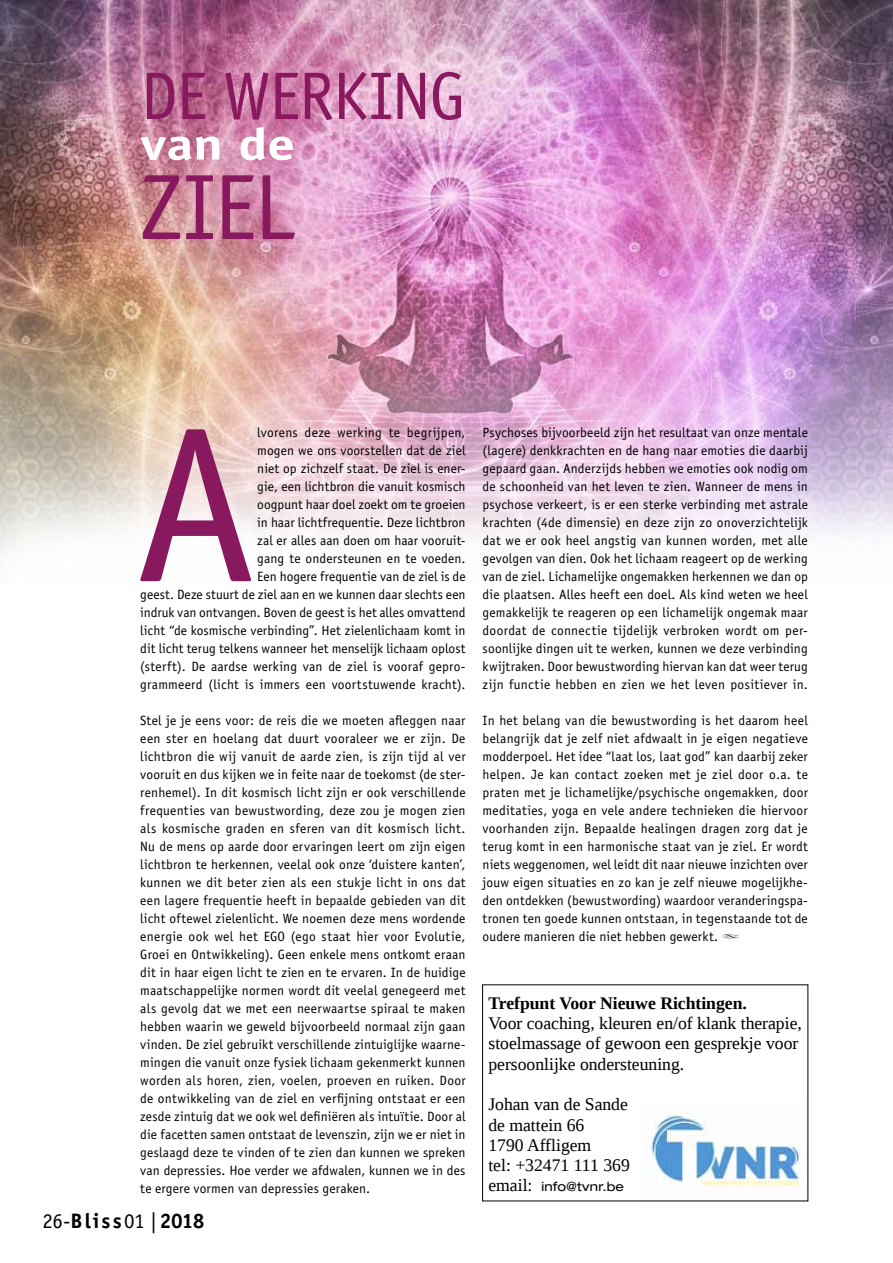
<style>
.page{position:relative;width:893px;height:1263px;background:#fff}
.page>*{position:absolute;margin:0;border:0;box-sizing:border-box;transform-origin:0 0}
.t1{font:221.55px "Officina Sans Std";color:#89195f}
.t2{font:93px "Officina Sans Std";color:#89195f}
.t3{font:67.5px "Officina Sans Std";letter-spacing:-.02em;color:#89195f}
.t4{font:700 45px "Officina Sans Std";color:#fff;scale:1.25 1}
.t5{font:21px "Officina Serif Std";color:#000}
.t6{font:17.7px/20.2px "Liberation Serif";color:#000}
.t7{font:700 17.7px "Liberation Serif";color:#000}
.t8{font:13.5px/18px "Officina Sans Std";letter-spacing:.01em;color:#000;text-align:justify}
.t9{font:expanded 12.75px "Helvetica Neue";letter-spacing:.02em;color:#000}
.s1{font-family:"Officina Sans Std";font-weight:700}
.s2{font-family:"Officina Sans Std"}
.s3{font-weight:700}
.s4{font-family:"Type Embellishments One Let Plain"}
</style>
<div class="page">
<img style="left:0;top:0;width:893px;height:554px">
<img style="left:646px;top:1101px;width:163px;height:100px">
<h3 class="t3" style="left:140px;top:57px;width:327px">DE WERKING</h3>
<h3 class="t4" style="left:140px;top:116px;width:125px">van de</h3>
<h2 class="t2" style="left:140px;top:153px;width:156px">ZIEL</h2>
<p class="t8" style="left:140px;top:424px;width:327px;text-align:right">lvorens deze werking te begrijpen,<br>mogen we ons voorstellen dat de ziel<br>niet op zichzelf staat. De ziel is ener-<br>gie, een lichtbron die vanuit kosmisch<br>oogpunt haar doel zoekt om te groeien<br>in haar lichtfrequentie. Deze lichtbron<br>zal er alles aan doen om haar vooruit-<br>gang te ondersteunen en te voeden.<br>Een hogere frequentie van de ziel is de<br>geest. Deze stuurt de ziel aan en we kunnen daar slechts een indruk van ontvangen. Boven de geest is het alles omvattend licht “de kosmische verbinding”. Het zielenlichaam komt in dit licht terug telkens wanneer het menselijk lichaam oplost (sterft). De aardse werking van de ziel is vooraf gepro&shy;grammeerd (licht is immers een voortstuwende kracht).</p>
<p class="t8" style="left:140px;top:711px;width:327px">Stel je je eens voor: de reis die we moeten afleggen naar een ster en hoelang dat duurt vooraleer we er zijn. De lichtbron die wij vanuit de aarde zien, is zijn tijd al ver vooruit en dus kijken we in feite naar de toekomst (de ster&shy;renhemel). In dit kosmisch licht zijn er ook verschillende frequenties van bewustwording, deze zou je mogen zien als kosmische graden en sferen van dit kosmisch licht.<br>Nu de mens op aarde door ervaringen leert om zijn eigen lichtbron te herkennen, veelal ook onze ‘duistere kanten’, kunnen we dit beter zien als een stukje licht in ons dat een lagere frequentie heeft in bepaalde gebieden van dit licht oftewel zielenlicht. We noemen deze mens wordende energie ook wel het EGO (ego staat hier voor Evolutie, Groei en Ontwikkeling). Geen enkele mens ontkomt eraan dit in haar eigen licht te zien en te ervaren. In de huidige maatschappelijke normen wordt dit veelal genegeerd met als gevolg dat we met een neerwaartse spiraal te maken hebben waarin we geweld bijvoorbeeld normaal zijn gaan vinden. De ziel gebruikt verschillende zintuiglijke waarne&shy;mingen die vanuit onze fysiek lichaam gekenmerkt kunnen worden als horen, zien, voelen, proeven en ruiken. Door de ontwikkeling van de ziel en verfijning ontstaat er een zesde zintuig dat we ook wel definiëren als intuïtie. Door al die facetten samen ontstaat de levenszin, zijn we er niet in geslaagd deze te vinden of te zien dan kunnen we spreken van depressies. Hoe verder we afdwalen, kunnen we in des te ergere vormen van depressies geraken.</p>
<h1 class="t1" style="left:134px;top:377px;width:125px">A</h1>
<h3 class="t5" style="left:43px;top:1209px;width:164px">26-<span class="s1">Bliss</span>01 <span class="s2">|</span> <span class="s3">2018</span></h3>
<p class="t8" style="left:483px;top:423px;width:327px">Psychoses bijvoorbeeld zijn het resultaat van onze mentale (lagere) denkkrachten en de hang naar emoties die daarbij gepaard gaan. Anderzijds hebben we emoties ook nodig om de schoonheid van het leven te zien. Wanneer de mens in psychose verkeert, is er een sterke verbinding met astrale krachten (4de dimensie) en deze zijn zo onoverzichtelijk dat we er ook heel angstig van kunnen worden, met alle gevolgen van dien. Ook het lichaam reageert op de werking van de ziel. Lichamelijke ongemakken herkennen we dan op die plaatsen. Alles heeft een doel. Als kind weten we heel gemakkelijk te reageren op een lichamelijk ongemak maar doordat de connectie tijdelijk verbroken wordt om per&shy;soonlijke dingen uit te werken, kunnen we deze verbinding kwijtraken. Door bewustwording hiervan kan dat weer terug zijn functie hebben en zien we het leven positiever in.</p>
<p class="t8" style="left:483px;top:711px;width:327px">In het belang van die bewustwording is het daarom heel belangrijk dat je zelf niet afdwaalt in je eigen negatieve modderpoel. Het idee “laat los, laat god” kan daarbij zeker helpen. Je kan contact zoeken met je ziel door o.a. te praten met je lichamelijke/psychische ongemakken, door meditaties, yoga en vele andere technieken die hiervoor voorhanden zijn. Bepaalde healingen dragen zorg dat je terug komt in een harmonische staat van je ziel. Er wordt niets weggenomen, wel leidt dit naar nieuwe inzichten over jouw eigen situaties en zo kan je zelf nieuwe mogelijkhe&shy;den ontdekken (bewustwording) waardoor veranderingspa&shy;tronen ten goede kunnen ontstaan, in tegenstaande tot de oudere manieren die niet hebben gewerkt. <span class="s4">d</span></p>
<h3 class="t7" style="left:488px;top:996px;width:260px">Trefpunt Voor Nieuwe Richtingen.</h3>
<h3 class="t6" style="left:488px;top:1015px;width:315px">Voor coaching, kleuren en/of klank therapie, stoelmassage of gewoon een gesprekje voor persoonlijke ondersteuning.</h3>
<h3 class="t6" style="left:488px;top:1096px;width:143px">Johan van de Sande de mattein 66<br>1790 Affligem<br>tel: +32471 111 369 email: info@tvnr.be</h3>
<p class="t9" style="left:541px;top:1179px;width:84px">info@tvnr.be</p>
</div>
